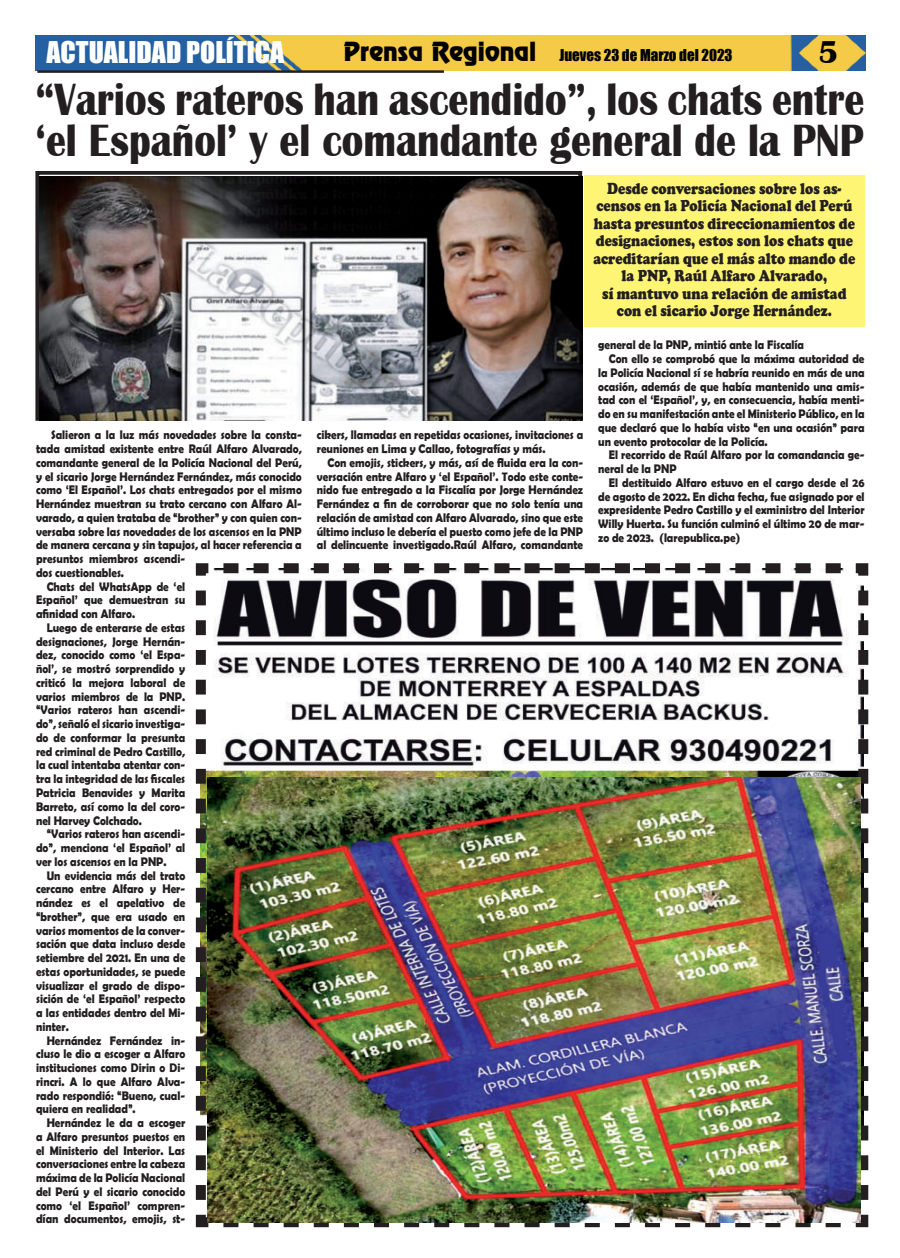
<style>
.page{position:relative;width:900px;height:1258px;background:#fff}
.page>*{position:absolute;margin:0;border:0;box-sizing:border-box;transform-origin:0 0}
.t1{font:700 46.5px/41.2px "Britannic";color:#231f20;scale:.86 1}
.t2{font:700 32.5px "Britannic";color:#020000}
.t3{font:27.5px "Impact";color:#fff}
.t4{font:900 16.25px/17.5px "Cooper";color:#231f20;text-align:center;scale:.84 1}
.t5{font:15px "Impact";color:#000}
.t6{font:700 12.5px/13.8px "Berlin Sans FB Demi";color:#231f20;scale:.89 1}
.s1{font-family:"Renfrew Normal";font-size:23.75px;color:#020000}
</style>
<div class="page">
<img style="left:35px;top:35px;width:831px;height:36px">
<hr style="left:37px;top:70px;width:407px;height:3px;background:#231f20">
<div style="left:35px;top:171px;width:547px;height:250px;border:4px solid #231f20"></div>
<div style="left:584px;top:175px;width:281px;height:152px;background:#fff575"></div>
<img style="left:39px;top:176px;width:543px;height:245px">
<svg style="left:195px;top:563px;width:674px;height:665px"></svg>
<img style="left:208px;top:777px;width:653px;height:445px">
<h3 class="t3" style="left:46px;top:37px;width:239px">ACTUALIDAD POLÍTICA</h3>
<p class="t5" style="left:343px;top:47px;width:391px"><span class="s1">Prensa Regional</span> Jueves 23 de Marzo del 2023</p>
<h2 class="t2" style="left:819px;top:36px;width:21px">5</h2>
<h1 class="t1" style="left:35px;top:79px;width:965px">“Varios rateros han ascendido”, los chats entre ‘el Español’ y el comandante general de la PNP</h1>
<p class="t6" style="left:51px;top:429px;width:283px">Salieron a la luz más novedades sobre la consta-</p>
<p class="t6" style="left:36px;top:443px;width:300px">tada amistad existente entre Raúl Alfaro Alvarado,</p>
<p class="t6" style="left:36px;top:456px;width:300px">comandante general de la Policía Nacional del Perú,</p>
<p class="t6" style="left:36px;top:470px;width:300px">y el sicario Jorge Hernández Fernández, más conocido</p>
<p class="t6" style="left:36px;top:484px;width:300px">como ‘El Español’. Los chats entregados por el mismo</p>
<p class="t6" style="left:36px;top:498px;width:300px">Hernández muestran su trato cercano con Alfaro Al-</p>
<p class="t6" style="left:36px;top:511px;width:300px">varado, a quien trataba de “brother” y con quien con-</p>
<p class="t6" style="left:36px;top:525px;width:300px">versaba sobre las novedades de los ascensos en la PNP</p>
<p class="t6" style="left:36px;top:539px;width:300px">de manera cercana y sin tapujos, al hacer referencia a</p>
<p class="t6" style="left:36px;top:553px;width:169px">presuntos miembros ascendi-</p>
<p class="t6" style="left:36px;top:566px;width:100px">dos cuestionables.</p>
<p class="t6" style="left:47px;top:580px;width:157px">Chats del WhatsApp de ‘el</p>
<p class="t6" style="left:36px;top:594px;width:169px">Español’ que demuestran su</p>
<p class="t6" style="left:36px;top:607px;width:113px">afinidad con Alfaro.</p>
<p class="t6" style="left:47px;top:621px;width:157px">Luego de enterarse de estas</p>
<p class="t6" style="left:36px;top:635px;width:169px">designaciones, Jorge Hernán-</p>
<p class="t6" style="left:36px;top:649px;width:169px">dez, conocido como ‘el Espa-</p>
<p class="t6" style="left:36px;top:663px;width:169px">ñol’, se mostró sorprendido y</p>
<p class="t6" style="left:36px;top:676px;width:169px">criticó la mejora laboral de</p>
<p class="t6" style="left:36px;top:690px;width:169px">varios miembros de la PNP.</p>
<p class="t6" style="left:36px;top:704px;width:169px">“Varios rateros han ascendi-</p>
<p class="t6" style="left:36px;top:717px;width:169px">do”, señaló el sicario investiga-</p>
<p class="t6" style="left:36px;top:731px;width:169px">do de conformar la presunta</p>
<p class="t6" style="left:36px;top:745px;width:169px">red criminal de Pedro Castillo,</p>
<p class="t6" style="left:36px;top:759px;width:169px">la cual intentaba atentar con-</p>
<p class="t6" style="left:36px;top:772px;width:169px">tra la integridad de las fiscales</p>
<p class="t6" style="left:36px;top:786px;width:169px">Patricia Benavides y Marita</p>
<p class="t6" style="left:36px;top:800px;width:169px">Barreto, así como la del coro-</p>
<p class="t6" style="left:36px;top:814px;width:120px">nel Harvey Colchado.</p>
<p class="t6" style="left:47px;top:828px;width:157px">“Varios rateros han ascendi-</p>
<p class="t6" style="left:36px;top:841px;width:169px">do”, menciona ‘el Español’ al</p>
<p class="t6" style="left:36px;top:855px;width:148px">ver los ascensos en la PNP.</p>
<p class="t6" style="left:47px;top:869px;width:157px">Un evidencia más del trato</p>
<p class="t6" style="left:36px;top:883px;width:169px">cercano entre Alfaro y Her-</p>
<p class="t6" style="left:36px;top:896px;width:169px">nández es el apelativo de</p>
<p class="t6" style="left:36px;top:909px;width:169px">“brother”, que era usado en</p>
<p class="t6" style="left:36px;top:924px;width:169px">varios momentos de la conver-</p>
<p class="t6" style="left:36px;top:938px;width:169px">sación que data incluso desde</p>
<p class="t6" style="left:36px;top:951px;width:169px">setiembre del 2021. En una de</p>
<p class="t6" style="left:36px;top:965px;width:169px">estas oportunidades, se puede</p>
<p class="t6" style="left:36px;top:979px;width:169px">visualizar el grado de dispo-</p>
<p class="t6" style="left:36px;top:993px;width:169px">sición de ‘el Español’ respecto</p>
<p class="t6" style="left:36px;top:1006px;width:169px">a las entidades dentro del Mi-</p>
<p class="t6" style="left:36px;top:1020px;width:38px">ninter.</p>
<p class="t6" style="left:47px;top:1034px;width:157px">Hernández Fernández in-</p>
<p class="t6" style="left:36px;top:1048px;width:169px">cluso le dio a escoger a Alfaro</p>
<p class="t6" style="left:36px;top:1061px;width:169px">instituciones como Dirin o Di-</p>
<p class="t6" style="left:36px;top:1075px;width:169px">rincri. A lo que Alfaro Alva-</p>
<p class="t6" style="left:36px;top:1089px;width:169px">rado respondió: “Bueno, cual-</p>
<p class="t6" style="left:36px;top:1102px;width:113px">quiera en realidad”.</p>
<p class="t6" style="left:47px;top:1116px;width:157px">Hernández le da a escoger</p>
<p class="t6" style="left:36px;top:1130px;width:169px">a Alfaro presuntos puestos en</p>
<p class="t6" style="left:36px;top:1144px;width:169px">el Ministerio del Interior. Las</p>
<p class="t6" style="left:36px;top:1158px;width:169px">conversaciones entre la cabeza</p>
<p class="t6" style="left:36px;top:1171px;width:169px">máxima de la Policía Nacional</p>
<p class="t6" style="left:36px;top:1185px;width:169px">del Perú y el sicario conocido</p>
<p class="t6" style="left:36px;top:1199px;width:169px">como ‘el Español’ compren-</p>
<p class="t6" style="left:36px;top:1213px;width:169px">dían documentos, emojis, st-</p>
<p class="t6" style="left:317px;top:429px;width:301px">cikers, llamadas en repetidas ocasiones, invitaciones a reuniones en Lima y Callao, fotografías y más.</p>
<p class="t6" style="left:317px;top:456px;width:301px;text-align:justify;text-indent:11px">Con emojis, stickers, y más, así de fluida era la con&shy;versación entre Alfaro y ‘el Español’. Todo este conte&shy;nido fue entregado a la Fiscalía por Jorge Hernández Fernández a fin de corroborar que no solo tenía una relación de amistad con Alfaro Alvarado, sino que este último incluso le debería el puesto como jefe de la PNP al delincuente investigado.Raúl Alfaro, comandante</p>
<p class="t4" style="left:593px;top:181px;width:313px">Desde conversaciones sobre los as&shy;censos en la Policía Nacional del Perú hasta presuntos direccionamientos de designaciones, estos son los chats que acreditarían que el más alto mando de la PNP, Raúl Alfaro Alvarado,<br>sí mantuvo una relación de amistad con el sicario Jorge Hernández.</p>
<p class="t6" style="left:598px;top:339px;width:233px">general de la PNP, mintió ante la Fiscalía</p>
<p class="t6" style="left:609px;top:353px;width:289px">Con ello se comprobó que la máxima autoridad de</p>
<p class="t6" style="left:598px;top:366px;width:301px">la Policía Nacional sí se habría reunido en más de una</p>
<p class="t6" style="left:598px;top:380px;width:301px">ocasión, además de que había mantenido una amis-</p>
<p class="t6" style="left:598px;top:394px;width:301px">tad con el ‘Español’, y, en consecuencia, había menti-</p>
<p class="t6" style="left:598px;top:408px;width:301px">do en su manifestación ante el Ministerio Público, en la</p>
<p class="t6" style="left:598px;top:420px;width:301px">que declaró que lo había visto “en una ocasión” para</p>
<p class="t6" style="left:598px;top:435px;width:192px">un evento protocolar de la Policía.</p>
<p class="t6" style="left:609px;top:449px;width:289px">El recorrido de Raúl Alfaro por la comandancia ge-</p>
<p class="t6" style="left:598px;top:463px;width:90px">neral de la PNP</p>
<p class="t6" style="left:609px;top:476px;width:289px">El destituido Alfaro estuvo en el cargo desde el 26</p>
<p class="t6" style="left:598px;top:490px;width:301px">de agosto de 2022. En dicha fecha, fue asignado por el</p>
<p class="t6" style="left:598px;top:504px;width:301px">expresidente Pedro Castillo y el exministro del Interior</p>
<p class="t6" style="left:598px;top:518px;width:301px">Willy Huerta. Su función culminó el último 20 de mar-</p>
<p class="t6" style="left:598px;top:531px;width:161px">zo de 2023. (larepublica.pe)</p>
</div>
